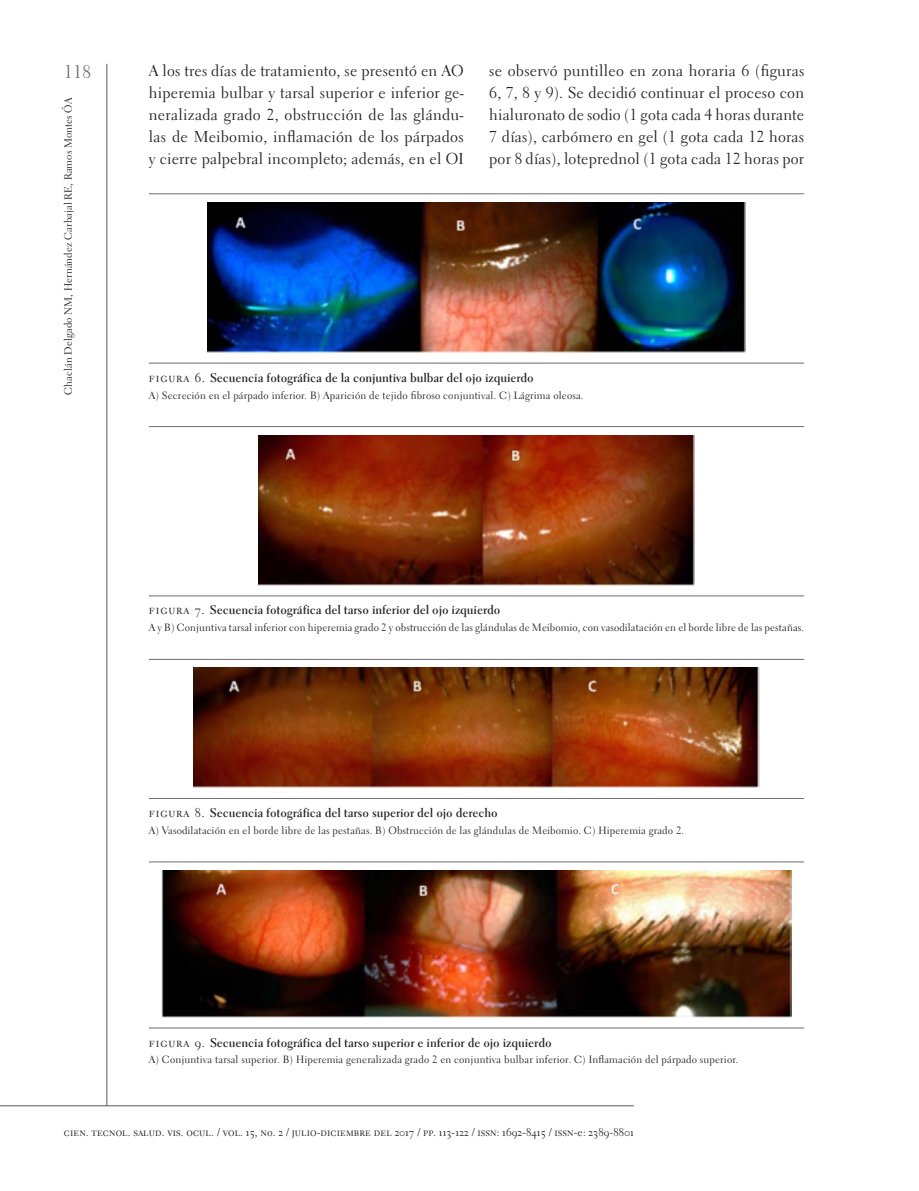
<style>
.page{position:relative;width:919px;height:1191px;background:#fff}
.page>*{position:absolute;margin:0;border:0;box-sizing:border-box;transform-origin:0 0}
.t1{font:18px "Electra LH";color:#6c6d70}
.t2{font:15.75px/21.9px "Electra LH";letter-spacing:.015em;color:#231f20;text-align:justify}
.t3{font:12.75px "Electra LH Bold Display";letter-spacing:.045em;color:#231f20}
.t4{font:11.25px "Electra LH Regular SC";letter-spacing:.01em;color:#231f20}
.t5{font:10.5px "Electra LH";letter-spacing:.015em;color:#231f20}
.s1{font-family:"Electra LH Regular SC"}
.s2{font-family:"Electra LH"}
</style>
<div class="page">
<hr style="left:106px;top:64px;width:1px;height:1042px;background:#57585a">
<hr style="left:0;top:1105px;width:634px;height:1px;background:#57585a">
<hr style="left:149px;top:193px;width:655px;height:1px;background:#6c6d70">
<hr style="left:149px;top:363px;width:655px;height:1px;background:#6c6d70">
<img style="left:207px;top:202px;width:539px;height:150px">
<hr style="left:149px;top:426px;width:655px;height:1px;background:#6c6d70">
<hr style="left:149px;top:595px;width:655px;height:1px;background:#6c6d70">
<img style="left:259px;top:435px;width:435px;height:150px">
<hr style="left:149px;top:659px;width:655px;height:1px;background:#6c6d70">
<hr style="left:149px;top:798px;width:655px;height:1px;background:#6c6d70">
<img style="left:193px;top:668px;width:566px;height:120px">
<hr style="left:149px;top:861px;width:655px;height:1px;background:#6c6d70">
<hr style="left:149px;top:1027px;width:655px;height:1px;background:#6c6d70">
<img style="left:161px;top:870px;width:630px;height:147px">
<h1 class="t1" style="left:64px;top:61px;width:29px">118</h1>
<p class="t5" style="left:62px;top:395px;width:299px;rotate:-90deg">Chaclán Delgado NM, Hernández Carbajal RE, Ramos Montes ÓA</p>
<p class="t2" style="left:149px;top:60px;width:316px">A los tres días de tratamiento, se presentó en AO hiperemia bulbar y tarsal superior e inferior ge&shy;neralizada grado 2, obstrucción de las glándu&shy;las de Meibomio, inflamación de los párpados y cierre palpebral incompleto; además, en el OI</p>
<h2 class="t2" style="left:489px;top:60px;width:316px">se observó puntilleo en zona horaria 6 (figuras 6, 7, 8 y 9). Se decidió continuar el proceso con hialuronato de sodio (1 gota cada 4 horas durante 7 días), carbómero en gel (1 gota cada 12 horas por 8 días), loteprednol (1 gota cada 12 horas por</h2>
<p class="t3" style="left:149px;top:370px;width:386px"><span class="s1">figura 6.</span> Secuencia fotográfica de la conjuntiva bulbar del ojo izquierdo</p>
<p class="t5" style="left:149px;top:388px;width:436px">A) Secreción en el párpado inferior. B) Aparición de tejido fibroso conjuntival. C) Lágrima oleosa.</p>
<p class="t3" style="left:149px;top:602px;width:352px"><span class="s1">figura 7.</span> Secuencia fotográfica del tarso inferior del ojo izquierdo</p>
<p class="t5" style="left:149px;top:621px;width:656px">A y B) Conjuntiva tarsal inferior con hiperemia grado 2 y obstrucción de las glándulas de Meibomio, con vasodilatación en el borde libre de las pestañas.</p>
<p class="t3" style="left:149px;top:805px;width:350px"><span class="s1">figura 8.</span> Secuencia fotográfica del tarso superior del ojo derecho</p>
<p class="t5" style="left:149px;top:823px;width:536px">A) Vasodilatación en el borde libre de las pestañas. B) Obstrucción de las glándulas de Meibomio. C) Hiperemia grado 2.</p>
<p class="t3" style="left:149px;top:1034px;width:404px"><span class="s1">figura 9.</span> Secuencia fotográfica del tarso superior e inferior de ojo izquierdo</p>
<p class="t5" style="left:149px;top:1053px;width:591px">A) Conjuntiva tarsal superior. B) Hiperemia generalizada grado 2 en conjuntiva bulbar inferior. C) Inflamación del párpado superior.</p>
<p class="t4" style="left:64px;top:1125px;width:571px">cien. tecnol. salud. vis. ocul. / vol. 15, n<span class="s2">o</span>. 2 / julio-diciembre del 2017 / pp. 113-122 / issn: 1692-8415 / issn-<span class="s2">e</span>: 2389-8801</p>
</div>
